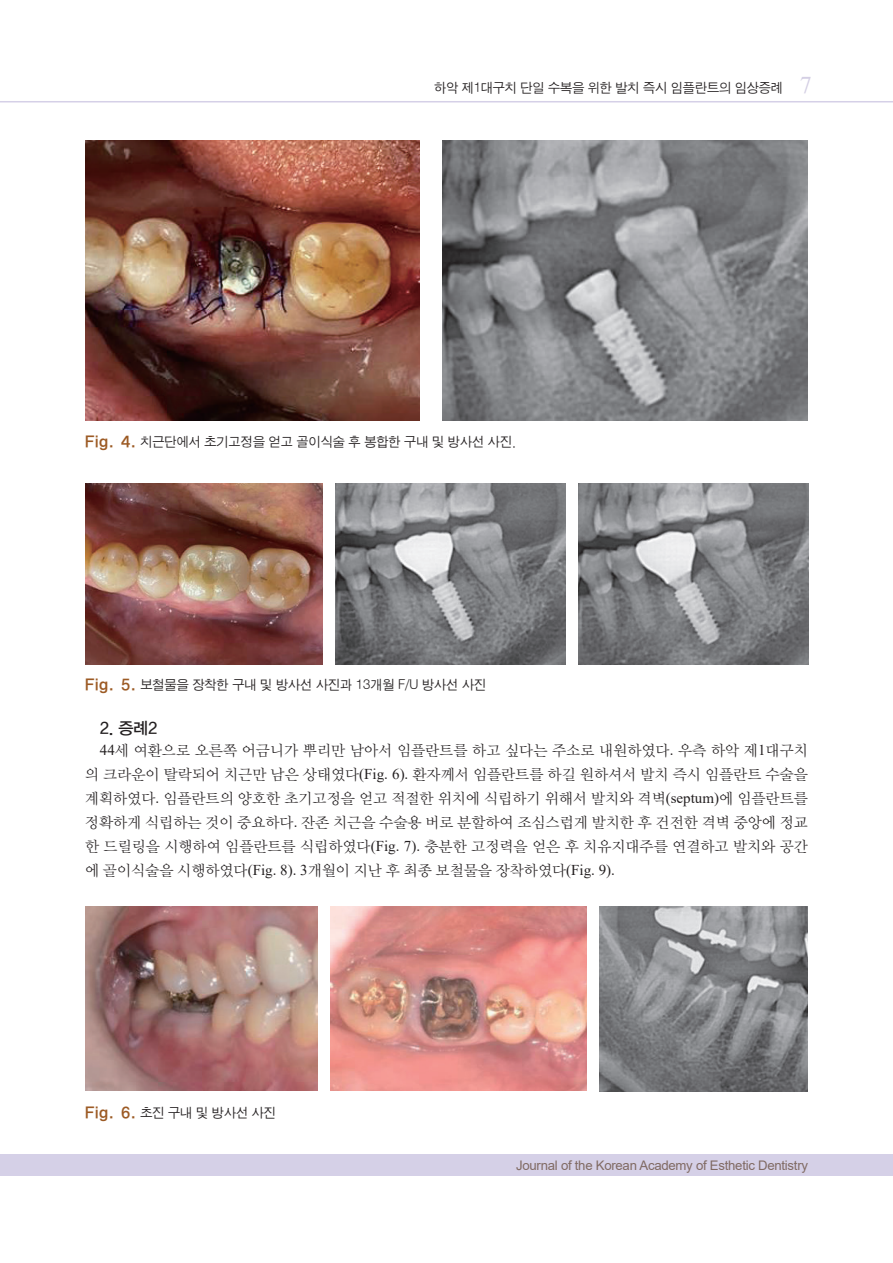
<style>
.page{position:relative;width:893px;height:1263px;background:#fff}
.page>*{position:absolute;margin:0;border:0;box-sizing:border-box;transform-origin:0 0}
.t1{font:16.5px "YDIYGO330";color:#231f20}
.t2{font:15px/24px "YDIY Mj O320";color:#231f20;text-align:justify}
.t3{font:13.5px "Sand Jg";letter-spacing:-.005em;color:#231f20}
.t4{font:13.2px "Arial";letter-spacing:-.02em;color:#806a63}
.s1{font-family:"Times New Roman";font-size:24px;color:#d4cfe4}
.s2{font-family:"Tae Utum";font-size:16.2px;color:#9c5a24}
.s3{font-family:"Times New Roman"}
</style>
<div class="page">
<hr style="left:0;top:101px;width:893px;height:1px;background:#d5d0e7">
<div style="left:0;top:1154px;width:893px;height:21px;background:#d5d0e7"></div>
<img style="left:85px;top:140px;width:335px;height:281px">
<img style="left:442px;top:140px;width:366px;height:281px">
<img style="left:85px;top:484px;width:238px;height:180px">
<img style="left:335px;top:484px;width:230px;height:180px">
<img style="left:578px;top:484px;width:230px;height:180px">
<img style="left:85px;top:907px;width:232px;height:184px">
<img style="left:330px;top:907px;width:257px;height:184px">
<img style="left:599px;top:907px;width:208px;height:185px">
<p class="t3" style="left:434px;top:81px;width:379px">하악 제1대구치 단일 수복을 위한 발치 즉시 임플란트의 임상증례 <span class="s1">7</span></p>
<p class="t3" style="left:85px;top:435px;width:432px"><span class="s2">Fig. 4.</span> 치근단에서 초기고정을 얻고 골이식술 후 봉합한 구내 및 방사선 사진.</p>
<p class="t3" style="left:85px;top:678px;width:403px"><span class="s2">Fig. 5.</span> 보철물을 장착한 구내 및 방사선 사진과 13개월 F/U 방사선 사진</p>
<p class="t1" style="left:100px;top:718px;width:59px">2. 증례2</p>
<p class="t2" style="left:85px;top:739px;width:725px;text-indent:15px"><span class="s3">44</span>세 여환으로 오른쪽 어금니가 뿌리만 남아서 임플란트를 하고 싶다는 주소로 내원하였다<span class="s3">.</span> 우측 하악 제<span class="s3">1</span>대구치 의 크라운이 탈락되어 치근만 남은 상태였다<span class="s3">(Fig. 6).</span> 환자께서 임플란트를 하길 원하셔서 발치 즉시 임플란트 수술을 계획하였다<span class="s3">.</span> 임플란트의 양호한 초기고정을 얻고 적절한 위치에 식립하기 위해서 발치와 격벽<span class="s3">(septum)</span>에 임플란트를 정확하게 식립하는 것이 중요하다<span class="s3">.</span> 잔존 치근을 수술용 버로 분할하여 조심스럽게 발치한 후 건전한 격벽 중앙에 정교 한 드릴링을 시행하여 임플란트를 식립하였다<span class="s3">(Fig. 7).</span> 충분한 고정력을 얻은 후 치유지대주를 연결하고 발치와 공간 에 골이식술을 시행하였다<span class="s3">(Fig. 8). 3</span>개월이 지난 후 최종 보철물을 장착하였다<span class="s3">(Fig. 9).</span></p>
<p class="t3" style="left:85px;top:1106px;width:193px"><span class="s2">Fig. 6.</span> 초진 구내 및 방사선 사진</p>
<p class="t4" style="left:516px;top:1156px;width:293px">Journal of the Korean Academy of Esthetic Dentistry</p>
</div>
